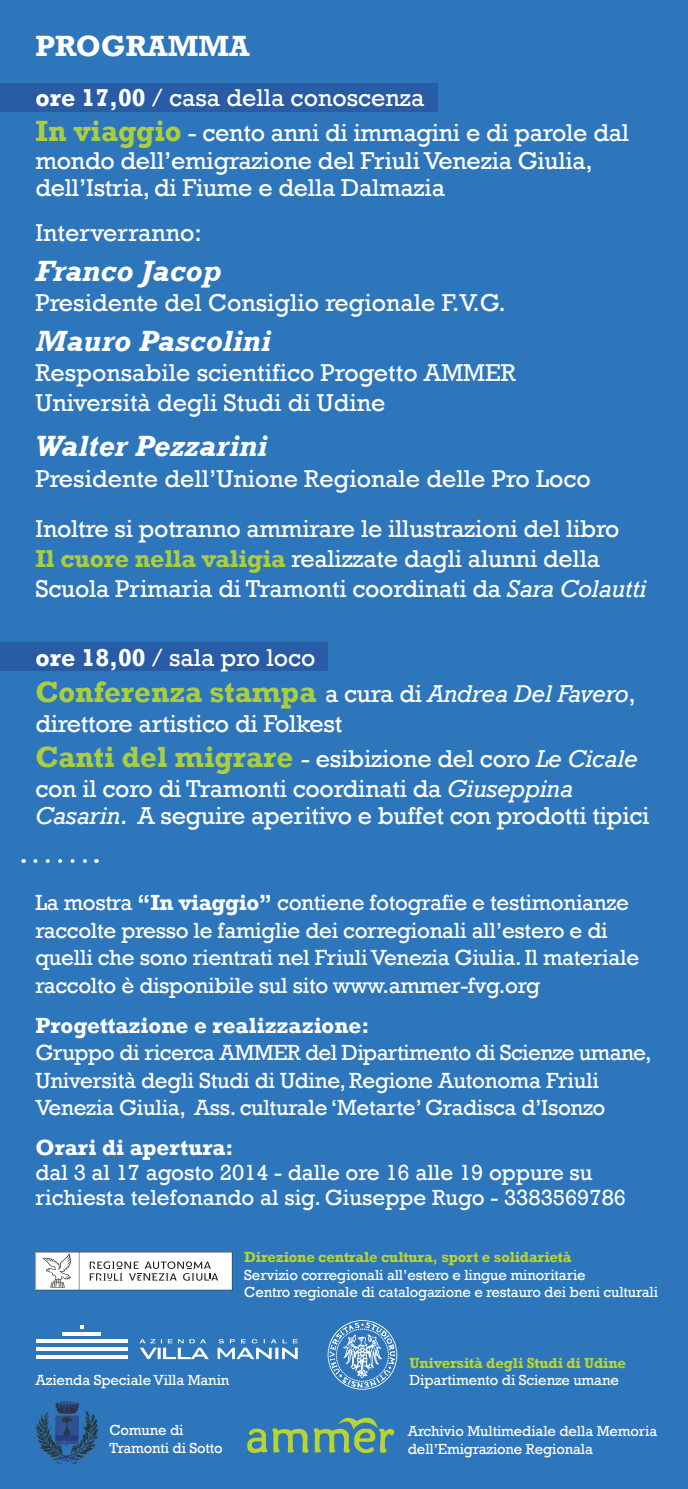
<style>
.page{position:relative;width:688px;height:1489px;background:#fff}
.page>*{position:absolute;margin:0;border:0;box-sizing:border-box;transform-origin:0 0}
.t1{font:italic 700 30px "Rockwell";color:#fff}
.t2{font:700 30px "Rockwell";color:#aace3f}
.t3{font:700 30px "Rockwell";color:#fff}
.t4{font:25px/35px "Rockwell";letter-spacing:-.01em;color:#fff}
.t5{font:22.5px/27.5px "Rockwell";letter-spacing:-.015em;color:#fff}
.t6{font:700 22.5px "Rockwell";color:#fff}
.t7{font:15px/17.5px "Rockwell";letter-spacing:-.01em;color:#fff}
.t8{font:700 15px "Rockwell";letter-spacing:-.01em;color:#b8d432}
.s1{font-weight:700}
.s2{font-weight:700;font-size:30px;color:#aace3f}
.s3{font-weight:700;color:#aace3f}
.s4{font-style:italic}
.s5{font-weight:400;font-size:25px;color:#fff}
.s6{font-weight:400;font-style:italic;font-size:25px;color:#fff}
</style>
<div class="page">
<div style="left:0;top:0;width:687px;height:1488px;background:#2e76bc"></div>
<div style="left:0;top:83px;width:437px;height:29px;background:#285ca4"></div>
<div style="left:0;top:642px;width:327px;height:29px;background:#285ca4"></div>
<svg style="left:36px;top:1252px;width:196px;height:37px;background:#e5e5e5"></svg>
<svg style="left:314px;top:1417px;width:80px;height:35px"></svg>
<svg style="left:247px;top:1428px;width:61px;height:24px"></svg>
<svg style="left:327px;top:1320px;width:70px;height:69px"></svg>
<hr style="left:36px;top:1339px;width:91px;height:4px;background:#fff">
<svg style="left:62px;top:1332px;width:39px;height:3px"></svg>
<hr style="left:36px;top:1347px;width:91px;height:3px;background:#fff">
<svg style="left:36px;top:1355px;width:91px;height:3px"></svg>
<svg style="left:139px;top:1339px;width:158px;height:19px"></svg>
<img style="left:35px;top:1401px;width:63px;height:63px">
<svg style="left:35px;top:859px;width:52px;height:3px"></svg>
<p class="t3" style="left:35px;top:28px;width:215px">PROGRAMMA</p>
<p class="t4" style="left:35px;top:81px;width:595px"><span class="s1">ore 17,00</span> / casa della conoscenza<br><span class="s2">In viaggio</span> - cento anni di immagini e di parole dal</p>
<p class="t4" style="left:35px;top:147px;width:559px;line-height:27.5px">mondo dell’emigrazione del Friuli Venezia Giulia, dell’Istria, di Fiume e della Dalmazia</p>
<p class="t4" style="left:35px;top:216px;width:168px">Interverranno:</p>
<p class="t1" style="left:35px;top:253px;width:187px">Franco Jacop</p>
<p class="t4" style="left:35px;top:286px;width:471px">Presidente del Consiglio regionale F.V.G.</p>
<p class="t1" style="left:35px;top:323px;width:237px">Mauro Pascolini</p>
<p class="t4" style="left:35px;top:358px;width:482px;line-height:30px">Responsabile scientifico Progetto AMMER<br>Università degli Studi di Udine</p>
<p class="t1" style="left:35px;top:428px;width:233px">Walter Pezzarini</p>
<p class="t4" style="left:35px;top:453px;width:585px;line-height:50px">Presidente dell’Unione Regionale delle Pro Loco<br>Inoltre si potranno ammirare le illustrazioni del libro</p>
<p class="t4" style="left:35px;top:543px;width:612px;line-height:30px"><span class="s3">Il cuore nella valigia</span> realizzate dagli alunni della<br>Scuola Primaria di Tramonti coordinati da <span class="s4">Sara Colautti</span></p>
<p class="t4" style="left:35px;top:640px;width:281px"><span class="s1">ore 18,00</span> / sala pro loco</p>
<p class="t2" style="left:35px;top:673px;width:601px">Conferenza stampa <span class="s5">a cura di</span> <span class="s6">Andrea Del Favero</span><span class="s5">,</span></p>
<p class="t4" style="left:35px;top:706px;width:604px">direttore artistico di Folkest<br><span class="s2">Canti del migrare</span> - esibizione del coro <span class="s4">Le Cicale</span></p>
<p class="t4" style="left:35px;top:775px;width:615px;line-height:27.5px">con il coro di Tramonti coordinati da <span class="s4">Giuseppina<br>Casarin</span>. A seguire aperitivo e buffet con prodotti tipici</p>
<p class="t5" style="left:35px;top:889px;width:605px">La mostra <span class="s1">“In viaggio”</span> contiene fotografie e testimonianze raccolte presso le famiglie dei corregionali all’estero e di quelli che sono rientrati nel Friuli Venezia Giulia. Il materiale raccolto è disponibile sul sito www.ammer-fvg.org</p>
<p class="t6" style="left:35px;top:1011px;width:335px">Progettazione e realizzazione:</p>
<p class="t5" style="left:35px;top:1039px;width:617px">Gruppo di ricerca AMMER del Dipartimento di Scienze umane,<br>Università degli Studi di Udine, Regione Autonoma Friuli<br>Venezia Giulia, Ass. culturale ‘Metarte’ Gradisca d’Isonzo</p>
<p class="t6" style="left:35px;top:1134px;width:199px">Orari di apertura:</p>
<p class="t5" style="left:35px;top:1160px;width:592px;line-height:25px">dal 3 al 17 agosto 2014 - dalle ore 16 alle 19 oppure su richiesta telefonando al sig. Giuseppe Rugo - 3383569786</p>
<p class="t8" style="left:244px;top:1248px;width:329px">Direzione centrale cultura, sport e solidarietà</p>
<p class="t7" style="left:244px;top:1266px;width:415px">Servizio corregionali all’estero e lingue minoritarie<br>Centro regionale di catalogazione e restauro dei beni culturali</p>
<p class="t8" style="left:409px;top:1353px;width:218px">Università degli Studi di Udine</p>
<p class="t7" style="left:36px;top:1371px;width:195px">Azienda Speciale Villa Manin</p>
<p class="t7" style="left:409px;top:1371px;width:211px">Dipartimento di Scienze umane</p>
<p class="t7" style="left:407px;top:1422px;width:251px">Archivio Multimediale della Memoria dell’Emigrazione Regionala</p>
<p class="t7" style="left:109px;top:1421px;width:115px">Comune di<br>Tramonti di Sotto</p>
</div>
